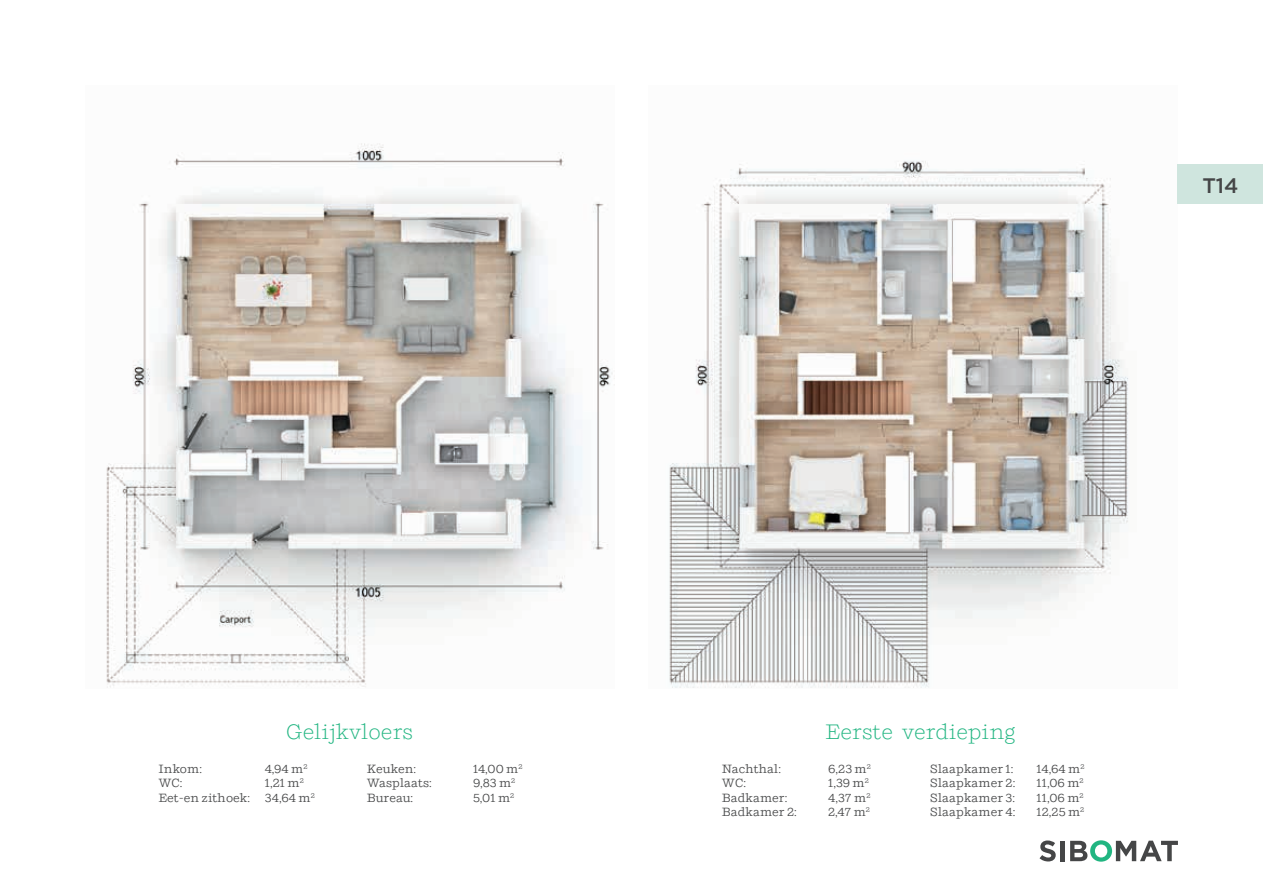
<style>
.page{position:relative;width:1263px;height:893px;background:#fff}
.page>*{position:absolute;margin:0;border:0;box-sizing:border-box;transform-origin:0 0}
.t1{font:300 21px "Shift";color:#21b581}
.t2{font:500 21px "Gotham";color:#454647}
.t3{font:12px/14.4px "Shift";color:#454647}
.t4{font:12px "Shift";letter-spacing:-.02em;color:#454647}
</style>
<div class="page">
<img style="left:669px;top:161px;width:509px;height:527px">
<img style="left:106px;top:143px;width:507px;height:545px">
<div style="left:1178px;top:164px;width:85px;height:40px;background:#cfe5de"></div>
<svg style="left:1039px;top:840px;width:17px;height:21px"></svg>
<div style="left:1060px;top:841px;width:5px;height:20px;background:#454647"></div>
<svg style="left:1070px;top:840px;width:108px;height:22px"></svg>
<h1 class="t2" style="left:1202px;top:171px;width:38px">T14</h1>
<h1 class="t1" style="left:286px;top:719px;width:128px">Gelijkvloers</h1>
<h1 class="t1" style="left:825px;top:719px;width:192px">Eerste verdieping</h1>
<p class="t4" style="left:722px;top:761px;width:61px">Nachthal:</p>
<p class="t3" style="left:828px;top:761px;width:44px">6,23 m<sup>2</sup></p>
<p class="t3" style="left:722px;top:776px;width:26px">WC:</p>
<p class="t3" style="left:828px;top:776px;width:42px">1,39 m<sup>2</sup></p>
<p class="t3" style="left:722px;top:790px;width:67px">Badkamer:</p>
<p class="t3" style="left:828px;top:790px;width:44px">4,37 m<sup>2</sup></p>
<p class="t3" style="left:722px;top:805px;width:77px">Badkamer 2:</p>
<p class="t3" style="left:828px;top:805px;width:43px">2,47 m<sup>2</sup></p>
<p class="t3" style="left:158px;top:761px;width:45px">Inkom:</p>
<p class="t3" style="left:265px;top:761px;width:44px">4,94 m<sup>2</sup></p>
<p class="t3" style="left:158px;top:776px;width:26px">WC:</p>
<p class="t3" style="left:367px;top:761px;width:51px">Keuken:</p>
<p class="t3" style="left:473px;top:761px;width:51px">14,00 m<sup>2</sup></p>
<p class="t3" style="left:367px;top:776px;width:67px">Wasplaats:</p>
<p class="t3" style="left:473px;top:776px;width:44px">9,83 m<sup>2</sup></p>
<p class="t3" style="left:367px;top:790px;width:48px">Bureau:</p>
<p class="t3" style="left:473px;top:790px;width:43px">5,01 m<sup>2</sup></p>
<p class="t3" style="left:930px;top:761px;width:85px">Slaapkamer 1:</p>
<p class="t3" style="left:1036px;top:761px;width:49px">14,64 m<sup>2</sup></p>
<p class="t3" style="left:930px;top:776px;width:87px">Slaapkamer 2:</p>
<p class="t3" style="left:1036px;top:776px;width:49px">11,06 m<sup>2</sup></p>
<p class="t3" style="left:930px;top:790px;width:86px">Slaapkamer 3:</p>
<p class="t3" style="left:1036px;top:790px;width:49px">11,06 m<sup>2</sup></p>
<p class="t3" style="left:930px;top:805px;width:87px">Slaapkamer 4:</p>
<p class="t3" style="left:1036px;top:805px;width:49px">12,25 m<sup>2</sup></p>
<p class="t3" style="left:158px;top:776px;width:158px;text-indent:106px">1,21 m<sup>2<br></sup>Eet-en zithoek: 34,64 m<sup>2</sup></p>
</div>
